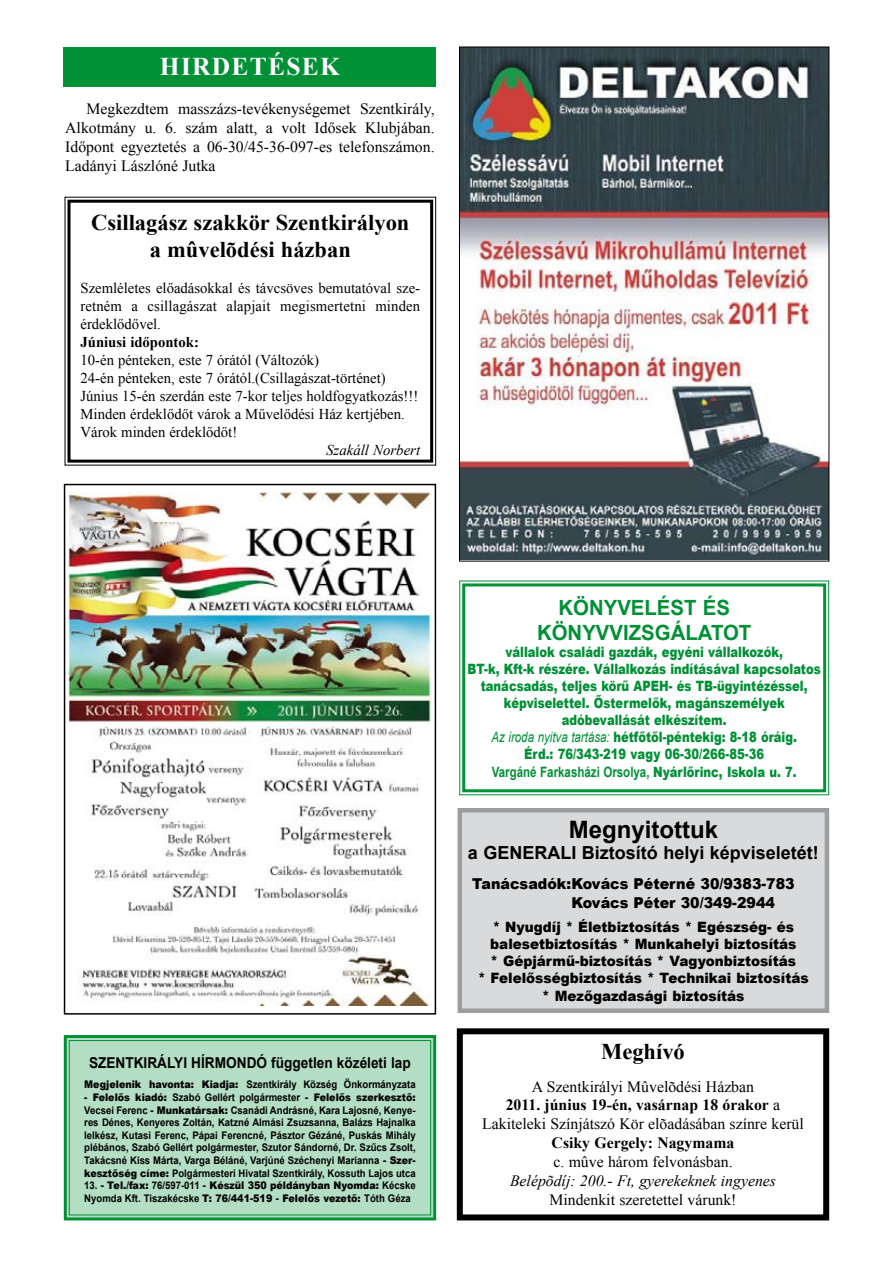
<style>
.page{position:relative;width:893px;height:1263px;background:#fff}
.page>*{position:absolute;margin:0;border:0;box-sizing:border-box;transform-origin:0 0}
.t1{font:700 25.5px "Times New Roman";letter-spacing:.05em;color:#fff}
.t2{font:700 24px "Arial";color:#000}
.t3{font:700 22.5px/27px "Times New Roman";color:#000;text-align:center}
.t4{font:700 21px/25.2px "Arial";color:#009036}
.t5{font:700 18px "Arial";color:#000}
.t6{font:15.75px/18.9px "Times New Roman";color:#000;text-align:justify}
.t7{font:italic 15.75px "Times New Roman";color:#000}
.t8{font:700 15.75px "Times New Roman";color:#000}
.t9{font:15px/18px "Times New Roman";color:#000;text-align:justify}
.t10{font:900 15px/18px "Arial";color:#000;scale:.95 1}
.t11{font:700 15px "Arial";color:#000;scale:.91 1}
.t12{font:700 15px "Times New Roman";color:#000}
.t13{font:italic 15px "Times New Roman";color:#000}
.t14{font:900 14.25px/17.1px "Arial";color:#009036;scale:.81 1}
.t15{font:900 14.25px/17.1px "Arial";color:#000;text-align:center;scale:.95 1}
.t16{font:700 14.25px "Arial";color:#009036;scale:.81 1}
.t17{font:700 10.5px/12.6px "Arial";color:#000;text-align:justify;scale:.91 1}
.t18{font:900 10.5px/12.6px "Arial";color:#000;scale:.91 1}
.s1{font-weight:900}
.s2{font-weight:700}
.s3{font-weight:400;font-style:italic}
</style>
<div class="page">
<div style="left:64px;top:47px;width:372px;height:39px;background:#009036"></div>
<div style="left:460px;top:810px;width:367px;height:201px;background:#d9dadb"></div>
<div style="left:458px;top:808px;width:371px;height:205px;border:4px solid #9c9d9f"></div>
<svg style="left:63px;top:1035px;width:374px;height:186px;background:#aadabc"></svg>
<div style="left:69px;top:1040px;width:362px;height:175px;border:1px solid #009036"></div>
<svg style="left:459px;top:580px;width:371px;height:216px"></svg>
<div style="left:462px;top:583px;width:364px;height:209px;border:3px solid #009036"></div>
<div style="left:457px;top:1028px;width:372px;height:192px;border:6px solid #000"></div>
<img style="left:68px;top:492px;width:363px;height:513px">
<div style="left:64px;top:484px;width:372px;height:530px;border:2px solid #000"></div>
<svg style="left:64px;top:196px;width:373px;height:270px"></svg>
<div style="left:68px;top:200px;width:365px;height:263px;border:3px solid #000"></div>
<img style="left:461px;top:49px;width:366px;height:510px">
<h1 class="t1" style="left:160px;top:49px;width:182px">HIR-DE-TÉSEK</h1>
<h3 class="t6" style="left:65px;top:100px;width:371px;text-indent:21px">Megkezdtem masszázs-tevékenységemet Szentkirály, Alkotmány u. 6. szám alatt, a volt Idősek Klubjában.<br>Időpont egyeztetés a 06-30/45-36-097-es telefonszámon.<br>Ladányi Lászlóné</h3>
<h3 class="t6" style="left:182px;top:156px;width:35px">Jutka</h3>
<h3 class="t3" style="left:91px;top:208px;width:320px">Csil-la-gász szak-kör Szent-ki-rá-lyon a mû-ve-lõ-dé-si ház-ban</h3>
<h3 class="t9" style="left:81px;top:278px;width:341px">Szem-lé-le-tes elő-adá-sok-kal és táv-csö-ves be-mu-ta-tó-val sze&shy;ret-ném a csil-la-gá-szat alap-ja-it meg-is-mer-tet-ni min-den ér-dek-lő-dő-vel.</h3>
<h3 class="t12" style="left:81px;top:331px;width:120px">Jú-ni-u-si idő-pont-ok:</h3>
<p class="t9" style="left:81px;top:350px;width:339px;text-align:left">10-én pén-te-ken, es-te 7 órá-tól (Vál-to-zók)<br>24-én pén-te-ken, es-te 7 órától.(Csillagászat-tör-té-net)<br>Jú-ni-us 15-én szer-dán es-te 7-kor tel-j es hold-fo-gyat-ko-zás!!!<br>Min-den ér-dek-lő- dőt vá-rok a Mű-ve-lő- dé-si Ház kert-j é-ben.<br>Vá-rok min-den ér-dek-lő- dőt!</p>
<h3 class="t13" style="left:326px;top:439px;width:96px">Sza-káll Nor-bert</h3>
<h3 class="t11" style="left:89px;top:1053px;width:354px">SZENT-KI- RÁ-LYI HÍR-MON- DÓ füg-get-len köz-éle-ti lap</h3>
<p class="t17" style="left:84px;top:1079px;width:366px"><span class="s1">Meg-je-le-nik ha-von-ta: Ki-ad-ja:</span> Szent-ki- rály Köz-ség Ön- kor-mány-za-ta</p>
<p class="t17" style="left:84px;top:1091px;width:366px"><span class="s1">- Fe-le-lős ki-adó:</span> Sza-bó Gel- lért pol-gár-mes-ter <span class="s1">- Fe-le-lős szer-kesz-tő:<br></span>Vecsei Fe-renc <span class="s1">- Mun- ka-tár-sak:</span> Csa-ná-di Andrásné, Ka-ra Lajosné, Ke-nye&shy;res Dé-nes, Ke-nye-res Zol-tán, Katzné Almási Zsu-zsan- na, Ba-lázs Haj-nal- ka lel- kész, Kutasi Fe-renc, Pá-pai Ferencné, Pász-tor Gézáné, Pus-kás Mi- hály plé-bá-nos, Sza-bó Gel- lért pol-gár-mes-ter, Szutor Sándorné, Dr. Szűcs Zsolt, Takácsné Kiss Már-ta, Var-ga Béláné, Varjúné Szé-che-nyi Ma-ri-an- na <span class="s1">- Szer&shy;kesz-tő-ség cí-me:</span> Pol- gár-mes-te- ri Hi-va-tal Szent-ki- rály, Kos-suth La-jos ut-ca</p>
<p class="t18" style="left:84px;top:1179px;width:152px"><span class="s2">13.</span> - Tel./fax: <span class="s2">76/597-011</span> - Ké-sz</p>
<p class="t18" style="left:84px;top:1179px;width:366px;text-indent:151px">ül 350 pél-dány-ban Nyom-da: <span class="s2">Kécs- ke<br>Nyom- da Kft. Ti-sza- kécs- ke</span> T: 76/441-519 - Fe-le-lős ve-ze-tő: <span class="s2">Tóth Gé-za</span></p>
<h3 class="t4" style="left:537px;top:595px;width:194px;text-indent:107px">LÉST ÉS<br>KÖNYV-VIZS- GÁ-LA-TOT</h3>
<h3 class="t14" style="left:468px;top:643px;width:391px;text-indent:38px">vál- la-lok csa-lá-di gaz-dák, egyé-ni vál- lal- ko-zók,<br>BT-k, Kft-k ré-szé-re</h3>
<h3 class="t4" style="left:558px;top:595px;width:55px">KÖNY-VE-</h3>
<h3 class="t14" style="left:586px;top:660px;width:292px">. Vál- lal- ko-zás in-dí-tá-sá-val kap-cso-la-tos</h3>
<h3 class="t14" style="left:481px;top:677px;width:405px">ta-nács-adás, tel-jes kö-rű APEH- és TB-ügyintézéssel,</h3>
<h3 class="t14" style="left:504px;top:694px;width:348px">kép-vi-se-let-tel. Ős-ter-me-lők, ma-gán-sze-mé-lyek</h3>
<h3 class="t14" style="left:562px;top:711px;width:144px">adó-be-val- lá-sát el- ké-szí-</h3>
<h3 class="t14" style="left:698px;top:711px;width:36px">tem.</h3>
<h3 class="t14" style="left:491px;top:728px;width:379px"><span class="s3">Az iro-da nyit-va tar-tá-sa:</span> hét-fő-től-pén-te-kig: 8-18 órá- ig.</h3>
<h3 class="t14" style="left:524px;top:745px;width:298px">Érd.: 76/343-219 vagy 06-30/266-85-36</h3>
<h3 class="t16" style="left:492px;top:762px;width:378px">Vargáné Farkasházi Or-so-lya, <span class="s1">Nyárlőrinc, Is-ko-la u. 7.</span></h3>
<h2 class="t2" style="left:569px;top:814px;width:151px">Meg- nyi-tot-tuk</h2>
<h3 class="t5" style="left:468px;top:841px;width:353px">a GENERALI Biz-to-sí-tó he-lyi kép-vi-se-le-tét!</h3>
<h3 class="t10" style="left:572px;top:875px;width:236px;text-indent:-99px">Ta-nács-adók:Ko-vács Péterné 30/9383-783<br>Ko-vács Pé-ter 30/349-2944</h3>
<p class="t15" style="left:478px;top:918px;width:349px">* Nyug-díj * Élet-biz-to-sí-tás * Egész-ség- és<br>bal- eset-biz-to-sí-tás * Mun- ka-he- lyi biz-to-sí-tás<br>* Gép-jár-mű-biz-to-sí-tás * Va-gyon-biz-to-sí-tás<br>* Fe-le-lős-ség- biz-to-sí-tás * Tech-ni- kai biz-to-sí-tás * Me-ző-gaz-da-sá-gi biz-to-sí-tás</p>
<h3 class="t3" style="left:601px;top:1037px;width:85px">Meghívó</h3>
<h3 class="t6" style="left:482px;top:1076px;width:323px;text-align:center">A Szentkirályi Mûvelõdési Házban<br><span class="s2">2011. június 19-én, vasárnap 18 órakor</span> a<br>Lakiteleki Színj átszó Kör elõadásában színre kerül</h3>
<h3 class="t8" style="left:552px;top:1132px;width:184px">Csiky Gergely: Nagymama</h3>
<h3 class="t6" style="left:553px;top:1152px;width:181px">c. mûve három felvonásban.</h3>
<h3 class="t7" style="left:510px;top:1170px;width:267px">Belépõdíj: 200.- Ft, gyerekeknek ingyenes</h3>
<h3 class="t6" style="left:549px;top:1190px;width:189px">Mindenkit szeretettel várunk!</h3>
</div>
